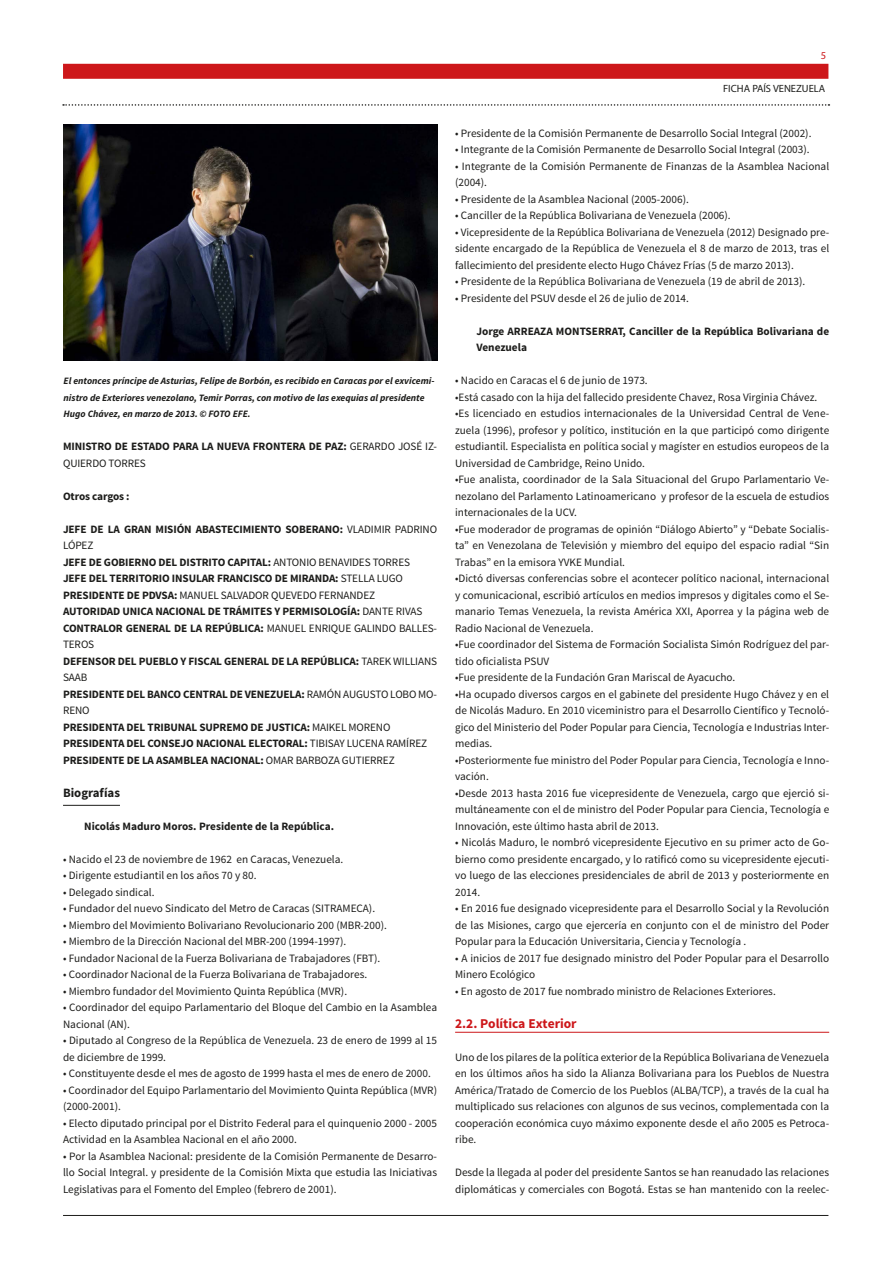
<style>
.page{position:relative;width:893px;height:1263px;background:#fff}
.page>*{position:absolute;margin:0;border:0;box-sizing:border-box;transform-origin:0 0}
.TITULO_2º_NIVEL{font:700 13.5px "Source Sans Pro";color:#cd171a}
.TITULO_3º_NIVEL{font:700 12.75px "Source Sans Pro";color:#1d1d1b}
.TEXTO_NORMAL{font:11.25px/16.5px "Source Sans Pro";color:#1d1d1b;text-align:justify}
.TEXTO_NORMAL-2{font:700 11.25px/16.5px "Source Sans Pro";letter-spacing:-.01em;color:#1d1d1b}
.TITULO_4º_NIVEL{font:700 11.25px/16.5px "Source Sans Pro";color:#1d1d1b}
.t1{font:10.5px "Myriad Pro";color:#1d1d1b}
.t2{font:10.5px "Myriad Pro";color:#cd171a}
.TEXTO_PIE_DE_FOTO{font:italic 700 9.75px/16.5px "Source Sans Pro";color:#1d1d1b}
.s1{font-weight:400}
.s2{font-weight:700}
</style>
<div class="page">
<div style="left:63px;top:64px;width:765px;height:15px;background:#cd171a"></div>
<hr style="left:63px;top:1215px;width:765px;height:1px;background:#1d1d1b">
<svg style="left:63px;top:104px;width:766px;height:2px"></svg>
<hr style="left:63px;top:805px;width:57px;height:1px;background:#1d1d1b">
<hr style="left:455px;top:1032px;width:374px;height:1px;background:#cd171a">
<img style="left:64px;top:124px;width:374px;height:236px">
<p class="TEXTO_PIE_DE_FOTO" style="left:64px;top:372px;width:372px">El entonces príncipe de Asturias, Felipe de Borbón, es recibido en Caracas por el exvicemi&shy;nistro de Exteriores venezolano, Temir Porras, con motivo de las exequias al presidente<br>Hugo Chávez, en marzo de 2013. © FOTO EFE.</p>
<p class="TEXTO_NORMAL-2" style="left:63px;top:438px;width:376px">MINISTRO DE ESTADO PARA LA NUEVA FRONTERA DE PAZ: <span class="s1">GERARDO JOSÉ IZ-<br>QUIERDO TORRES</span></p>
<p class="TEXTO_NORMAL-2" style="left:63px;top:488px;width:68px">Otros cargos :</p>
<p class="TEXTO_NORMAL-2" style="left:63px;top:521px;width:376px">JEFE DE LA GRAN MISIÓN ABASTECIMIENTO SOBERANO: <span class="s1">VLADIMIR PADRINO<br>LÓPEZ</span></p>
<p class="TEXTO_NORMAL-2" style="left:63px;top:554px;width:348px">JEFE DE GOBIERNO DEL DISTRITO CAPITAL: <span class="s1">ANTONIO BENAVIDES TORRES</span></p>
<p class="TEXTO_NORMAL-2" style="left:63px;top:570px;width:341px">JEFE DEL TERRITORIO INSULAR FRANCISCO DE MIRANDA: <span class="s1">STELLA LUGO</span></p>
<p class="TEXTO_NORMAL" style="left:63px;top:587px;width:314px"><span class="s2">PRESIDENTE DE PDVSA:</span> MANUEL SALVADOR QUEVEDO FERNANDEZ</p>
<p class="TEXTO_NORMAL-2" style="left:63px;top:603px;width:361px">AUTORIDAD UNICA NACIONAL DE TRÁMITES Y PERMISOLOGÍA: <span class="s1">DANTE RIVAS</span></p>
<p class="TEXTO_NORMAL" style="left:63px;top:620px;width:376px"><span class="s2">CONTRALOR GENERAL DE LA REPÚBLICA:</span> MANUEL ENRIQUE GALINDO BALLES-<br>TEROS</p>
<p class="TEXTO_NORMAL-2" style="left:63px;top:653px;width:376px">DEFENSOR DEL PUEBLO Y FISCAL GENERAL DE LA REPÚBLICA: <span class="s1">TAREK WILLIANS<br>SAAB</span></p>
<p class="TEXTO_NORMAL-2" style="left:63px;top:686px;width:376px">PRESIDENTE DEL BANCO CENTRAL DE VENEZUELA: <span class="s1">RAMÓN AUGUSTO LOBO MO-<br>RENO</span></p>
<p class="TEXTO_NORMAL-2" style="left:63px;top:719px;width:329px">PRESIDENTA DEL TRIBUNAL SUPREMO DE JUSTICA: <span class="s1">MAIKEL MORENO</span></p>
<p class="TEXTO_NORMAL-2" style="left:63px;top:735px;width:366px">PRESIDENTA DEL CONSEJO NACIONAL ELECTORAL: <span class="s1">TIBISAY LUCENA RAMÍREZ</span></p>
<p class="TEXTO_NORMAL-2" style="left:63px;top:752px;width:333px">PRESIDENTE DE LA ASAMBLEA NACIONAL: <span class="s1">OMAR BARBOZA GUTIERREZ</span></p>
<p class="TITULO_3º_NIVEL" style="left:63px;top:784px;width:58px">Biografías</p>
<p class="TITULO_4º_NIVEL" style="left:84px;top:818px;width:251px">Nicolás Maduro Moros. Presidente de la República.</p>
<p class="TEXTO_NORMAL" style="left:63px;top:851px;width:282px">• Nacido el 23 de noviembre de 1962 en Caracas, Venezuela.</p>
<p class="TEXTO_NORMAL" style="left:63px;top:867px;width:195px">• Dirigente estudiantil en los años 70 y 80.</p>
<p class="TEXTO_NORMAL" style="left:63px;top:884px;width:93px">• Delegado sindical.</p>
<p class="TEXTO_NORMAL" style="left:63px;top:900px;width:314px">• Fundador del nuevo Sindicato del Metro de Caracas (SITRAMECA).</p>
<p class="TEXTO_NORMAL" style="left:63px;top:917px;width:325px">• Miembro del Movimiento Bolivariano Revolucionario 200 (MBR-200).</p>
<p class="TEXTO_NORMAL" style="left:63px;top:933px;width:285px">• Miembro de la Dirección Nacional del MBR-200 (1994-1997).</p>
<p class="TEXTO_NORMAL" style="left:63px;top:950px;width:319px">• Fundador Nacional de la Fuerza Bolivariana de Trabajadores (FBT).</p>
<p class="TEXTO_NORMAL" style="left:63px;top:966px;width:306px">• Coordinador Nacional de la Fuerza Bolivariana de Trabajadores.</p>
<p class="TEXTO_NORMAL" style="left:63px;top:983px;width:286px">• Miembro fundador del Movimiento Quinta República (MVR).</p>
<p class="TEXTO_NORMAL" style="left:63px;top:999px;width:376px">• Coordinador del equipo Parlamentario del Bloque del Cambio en la Asamblea<br>Nacional (AN).</p>
<p class="TEXTO_NORMAL" style="left:63px;top:1032px;width:376px">• Diputado al Congreso de la República de Venezuela. 23 de enero de 1999 al 15 de diciembre de 1999.</p>
<p class="TEXTO_NORMAL" style="left:63px;top:1065px;width:369px">• Constituyente desde el mes de agosto de 1999 hasta el mes de enero de 2000.</p>
<p class="TEXTO_NORMAL" style="left:63px;top:1082px;width:376px">• Coordinador del Equipo Parlamentario del Movimiento Quinta República (MVR) (2000-2001).</p>
<p class="TEXTO_NORMAL" style="left:63px;top:1115px;width:376px">• Electo diputado principal por el Distrito Federal para el quinquenio 2000 - 2005<br>Actividad en la Asamblea Nacional en el año 2000.</p>
<p class="TEXTO_NORMAL" style="left:63px;top:1148px;width:376px">• Por la Asamblea Nacional: presidente de la Comisión Permanente de Desarro&shy;llo Social Integral. y presidente de la Comisión Mixta que estudia las Iniciativas Legislativas para el Fomento del Empleo (febrero de 2001).</p>
<p class="t2" style="left:821px;top:49px;width:7px">5</p>
<p class="t1" style="left:723px;top:82px;width:104px">FICHA PAÍS VENEZUELA</p>
<p class="TEXTO_NORMAL" style="left:455px;top:125px;width:358px">• Presidente de la Comisión Permanente de Desarrollo Social Integral (2002).</p>
<p class="TEXTO_NORMAL" style="left:455px;top:141px;width:356px">• Integrante de la Comisión Permanente de Desarrollo Social Integral (2003).</p>
<p class="TEXTO_NORMAL" style="left:455px;top:158px;width:376px">• Integrante de la Comisión Permanente de Finanzas de la Asamblea Nacional (2004).</p>
<p class="TEXTO_NORMAL" style="left:455px;top:191px;width:235px">• Presidente de la Asamblea Nacional (2005-2006).</p>
<p class="TEXTO_NORMAL" style="left:455px;top:207px;width:277px">• Canciller de la República Bolivariana de Venezuela (2006).</p>
<p class="TEXTO_NORMAL" style="left:455px;top:224px;width:376px">• Vicepresidente de la República Bolivariana de Venezuela (2012) Designado pre&shy;sidente encargado de la República de Venezuela el 8 de marzo de 2013, tras el fallecimiento del presidente electo Hugo Chávez Frías (5 de marzo 2013).</p>
<p class="TEXTO_NORMAL" style="left:455px;top:273px;width:352px">• Presidente de la República Bolivariana de Venezuela (19 de abril de 2013).</p>
<p class="TEXTO_NORMAL" style="left:455px;top:290px;width:235px">• Presidente del PSUV desde el 26 de julio de 2014.</p>
<p class="TITULO_4º_NIVEL" style="left:476px;top:323px;width:354px">Jorge ARREAZA MONTSERRAT, Canciller de la República Bolivariana de<br>Venezuela</p>
<p class="TEXTO_NORMAL" style="left:455px;top:372px;width:194px">• Nacido en Caracas el 6 de junio de 1973.</p>
<p class="TEXTO_NORMAL" style="left:455px;top:389px;width:364px">•Está casado con la hija del fallecido presidente Chavez, Rosa Virginia Chávez.</p>
<p class="TEXTO_NORMAL" style="left:455px;top:405px;width:376px">•Es licenciado en estudios internacionales de la Universidad Central de Vene&shy;zuela (1996), profesor y político, institución en la que participó como dirigente estudiantil. Especialista en política social y magíster en estudios europeos de la Universidad de Cambridge, Reino Unido.</p>
<p class="TEXTO_NORMAL" style="left:455px;top:471px;width:376px">•Fue analista, coordinador de la Sala Situacional del Grupo Parlamentario Ve&shy;nezolano del Parlamento Latinoamericano y profesor de la escuela de estudios internacionales de la UCV.</p>
<p class="TEXTO_NORMAL" style="left:455px;top:521px;width:376px">•Fue moderador de programas de opinión “Diálogo Abierto” y “Debate Socialis&shy;ta” en Venezolana de Televisión y miembro del equipo del espacio radial “Sin Trabas” en la emisora YVKE Mundial.</p>
<p class="TEXTO_NORMAL" style="left:455px;top:570px;width:376px">•Dictó diversas conferencias sobre el acontecer político nacional, internacional y comunicacional, escribió artículos en medios impresos y digitales como el Se&shy;manario Temas Venezuela, la revista América XXI, Aporrea y la página web de Radio Nacional de Venezuela.</p>
<p class="TEXTO_NORMAL" style="left:455px;top:636px;width:376px">•Fue coordinador del Sistema de Formación Socialista Simón Rodríguez del par&shy;tido oficialista PSUV</p>
<p class="TEXTO_NORMAL" style="left:455px;top:669px;width:282px">•Fue presidente de la Fundación Gran Mariscal de Ayacucho.</p>
<p class="TEXTO_NORMAL" style="left:455px;top:686px;width:376px">•Ha ocupado diversos cargos en el gabinete del presidente Hugo Chávez y en el de Nicolás Maduro. En 2010 viceministro para el Desarrollo Científico y Tecnoló&shy;gico del Ministerio del Poder Popular para Ciencia, Tecnología e Industrias Inter&shy;medias.</p>
<p class="TEXTO_NORMAL" style="left:455px;top:752px;width:376px">•Posteriormente fue ministro del Poder Popular para Ciencia, Tecnología e Inno&shy;vación.</p>
<p class="TEXTO_NORMAL" style="left:455px;top:785px;width:376px">•Desde 2013 hasta 2016 fue vicepresidente de Venezuela, cargo que ejerció si&shy;multáneamente con el de ministro del Poder Popular para Ciencia, Tecnología e Innovación, este último hasta abril de 2013.</p>
<p class="TEXTO_NORMAL" style="left:455px;top:834px;width:376px">• Nicolás Maduro, le nombró vicepresidente Ejecutivo en su primer acto de Go&shy;bierno como presidente encargado, y lo ratificó como su vicepresidente ejecuti&shy;vo luego de las elecciones presidenciales de abril de 2013 y posteriormente en 2014.</p>
<p class="TEXTO_NORMAL" style="left:455px;top:900px;width:376px">• En 2016 fue designado vicepresidente para el Desarrollo Social y la Revolución de las Misiones, cargo que ejercería en conjunto con el de ministro del Poder Popular para la Educación Universitaria, Ciencia y Tecnología .</p>
<p class="TEXTO_NORMAL" style="left:455px;top:950px;width:376px">• A inicios de 2017 fue designado ministro del Poder Popular para el Desarrollo<br>Minero Ecológico</p>
<p class="TEXTO_NORMAL" style="left:455px;top:983px;width:322px">• En agosto de 2017 fue nombrado ministro de Relaciones Exteriores.</p>
<p class="TITULO_2º_NIVEL" style="left:455px;top:1014px;width:123px">2.2. Política Exterior</p>
<p class="TEXTO_NORMAL" style="left:455px;top:1049px;width:376px">Uno de los pilares de la política exterior de la República Bolivariana de Venezuela en los últimos años ha sido la Alianza Bolivariana para los Pueblos de Nuestra América/Tratado de Comercio de los Pueblos (ALBA/TCP), a través de la cual ha multiplicado sus relaciones con algunos de sus vecinos, complementada con la cooperación económica cuyo máximo exponente desde el año 2005 es Petroca&shy;ribe.</p>
<p class="TEXTO_NORMAL" style="left:455px;top:1164px;width:376px">Desde la llegada al poder del presidente Santos se han reanudado las relaciones diplomáticas y comerciales con Bogotá. Estas se han mantenido con la reelec-</p>
</div>
